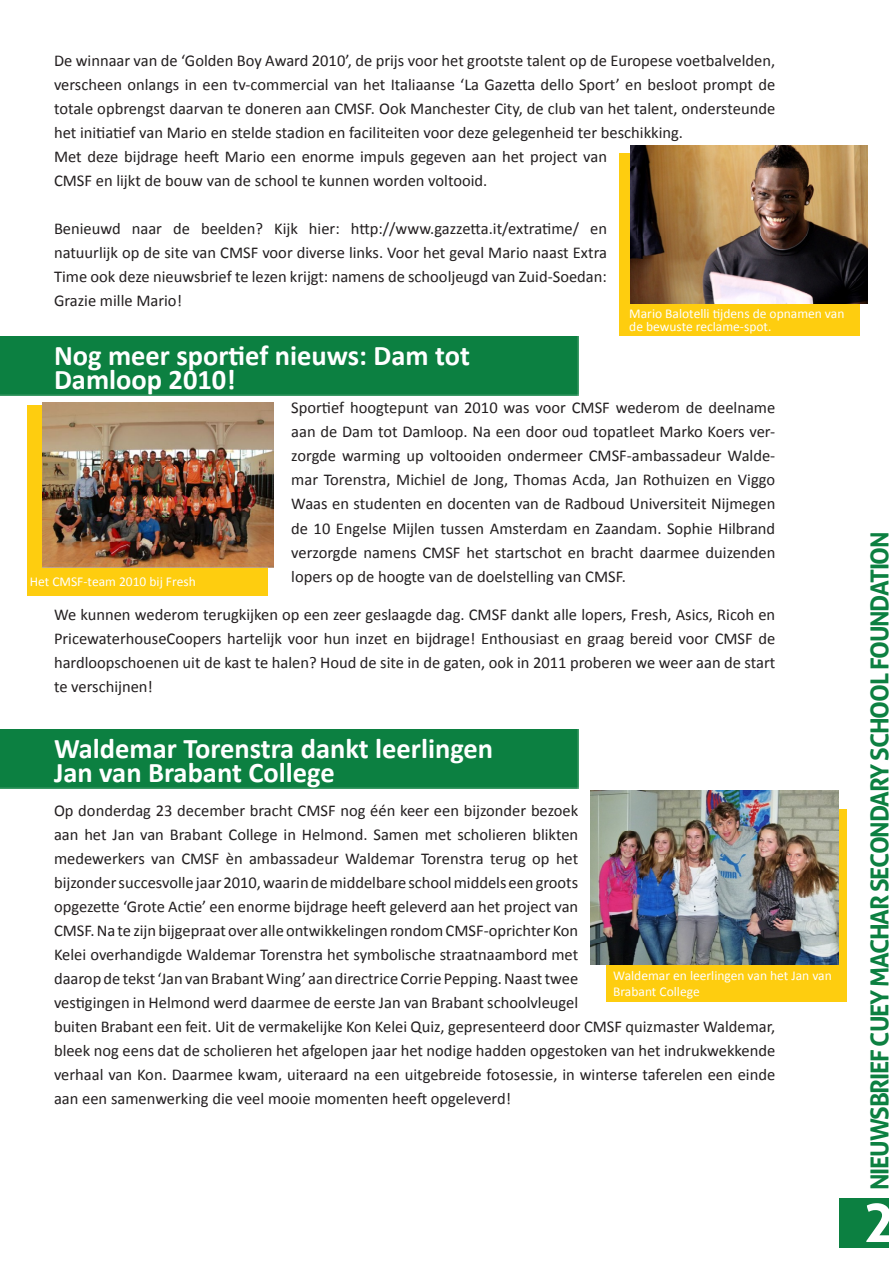
<style>
.page{position:relative;width:893px;height:1263px;background:#fff}
.page>*{position:absolute;margin:0;border:0;box-sizing:border-box;transform-origin:0 0}
.t1{font:700 54px "Aller";color:#fff}
.t2{font:700 28.5px/24px "Calibri";color:#fff}
.t3{font:700 24.75px "Aller";letter-spacing:-.05em;color:#0c8041}
.t4{font:16.5px/24px "Calibri";color:#231f20;text-align:justify}
.t5{font:13.5px/16.2px "Calibri";color:#fff}
</style>
<div class="page">
<div style="left:606px;top:809px;width:241px;height:192px;background:#fecd0f"></div>
<div style="left:0;top:336px;width:579px;height:59px;background:#0c8041"></div>
<div style="left:27px;top:405px;width:241px;height:190px;background:#fecd0f"></div>
<div style="left:0;top:730px;width:579px;height:59px;background:#0c8041"></div>
<div style="left:840px;top:1198px;width:49px;height:49px;background:#0c8041"></div>
<div style="left:619px;top:153px;width:241px;height:183px;background:#fecd0f"></div>
<img style="left:631px;top:146px;width:236px;height:158px">
<img style="left:42px;top:402px;width:231px;height:165px">
<img style="left:590px;top:791px;width:249px;height:173px">
<p class="t4" style="left:54px;top:49px;width:723px">De winnaar van de ‘Golden Boy Award 2010’, de prijs voor het grootste talent op de Europese voetbalvelden, verscheen onlangs in een tv-commercial van het Italiaanse ‘La Gazetta dello Sport’ en besloot prompt de totale opbrengst daarvan te doneren aan CMSF. Ook Manchester City, de club van het talent, ondersteunde het initiatief van Mario en stelde stadion en faciliteiten voor deze gelegenheid ter beschikking.</p>
<p class="t4" style="left:54px;top:145px;width:554px">Met deze bijdrage heeft Mario een enorme impuls gegeven aan het project van<br>CMSF en lijkt de bouw van de school te kunnen worden voltooid.</p>
<p class="t4" style="left:54px;top:217px;width:554px">Benieuwd naar de beelden? Kijk hier: http://www.gazzetta.it/extratime/ en natuurlijk op de site van CMSF voor diverse links. Voor het geval Mario naast Extra Time ook deze nieuwsbrief te lezen krijgt: namens de schooljeugd van Zuid-Soedan:<br>Grazie mille Mario!</p>
<p class="t2" style="left:54px;top:343px;width:418px">Nog meer sportief nieuws: Dam tot<br>Damloop 2010!</p>
<p class="t4" style="left:291px;top:396px;width:486px">Sportief hoogtepunt van 2010 was voor CMSF wederom de deelname aan de Dam tot Damloop. Na een door oud topatleet Marko Koers ver&shy;zorgde warming up voltooiden ondermeer CMSF-ambassadeur Walde&shy;mar Torenstra, Michiel de Jong, Thomas Acda, Jan Rothuizen en Viggo Waas en studenten en docenten van de Radboud Universiteit Nijmegen de 10 Engelse Mijlen tussen Amsterdam en Zaandam. Sophie Hilbrand verzorgde namens CMSF het startschot en bracht daarmee duizenden lopers op de hoogte van de doelstelling van CMSF.</p>
<p class="t4" style="left:54px;top:602px;width:723px">We kunnen wederom terugkijken op een zeer geslaagde dag. CMSF dankt alle lopers, Fresh, Asics, Ricoh en PricewaterhouseCoopers hartelijk voor hun inzet en bijdrage! Enthousiast en graag bereid voor CMSF de hardloopschoenen uit de kast te halen? Houd de site in de gaten, ook in 2011 proberen we weer aan de start te verschijnen!</p>
<p class="t5" style="left:629px;top:306px;width:217px;line-height:13.5px">Mario Balotelli tijdens de opnamen van de bewuste reclame-spot.</p>
<p class="t5" style="left:30px;top:573px;width:168px">Het CMSF-team 2010 bij Fresh</p>
<p class="t2" style="left:54px;top:736px;width:441px">Waldemar Torenstra dankt leerlingen<br>Jan van Brabant College</p>
<p class="t4" style="left:54px;top:799px;width:526px">Op donderdag 23 december bracht CMSF nog één keer een bijzonder bezoek aan het Jan van Brabant College in Helmond. Samen met scholieren blikten medewerkers van CMSF èn ambassadeur Waldemar Torenstra terug op het bijzonder succesvolle jaar 2010, waarin de middelbare school middels een groots opgezette ‘Grote Actie’ een enorme bijdrage heeft geleverd aan het project van CMSF. Na te zijn bijgepraat over alle ontwikkelingen rondom CMSF-oprichter Kon Kelei overhandigde Waldemar Torenstra het symbolische straatnaambord met daarop de tekst ‘Jan van Brabant Wing’ aan directrice Corrie Pepping. Naast twee vestigingen in Helmond werd daarmee de eerste Jan van Brabant schoolvleugel</p>
<p class="t5" style="left:613px;top:967px;width:220px">Waldemar en leerlingen van het Jan van<br>Brabant College</p>
<p class="t4" style="left:54px;top:1014px;width:723px">buiten Brabant een feit. Uit de vermakelijke Kon Kelei Quiz, gepresenteerd door CMSF quizmaster Waldemar, bleek nog eens dat de scholieren het afgelopen jaar het nodige hadden opgestoken van het indrukwekkende verhaal van Kon. Daarmee kwam, uiteraard na een uitgebreide fotosessie, in winterse taferelen een einde aan een samenwerking die veel mooie momenten heeft opgeleverd!</p>
<p class="t3" style="left:864px;top:1190px;width:660px;rotate:-90deg">NIEUWSBRIEF CUEY MACHAR SECONDARY SCHOOL FOUNDATION</p>
<p class="t1" style="left:863px;top:1189px;width:34px">2</p>
</div>
